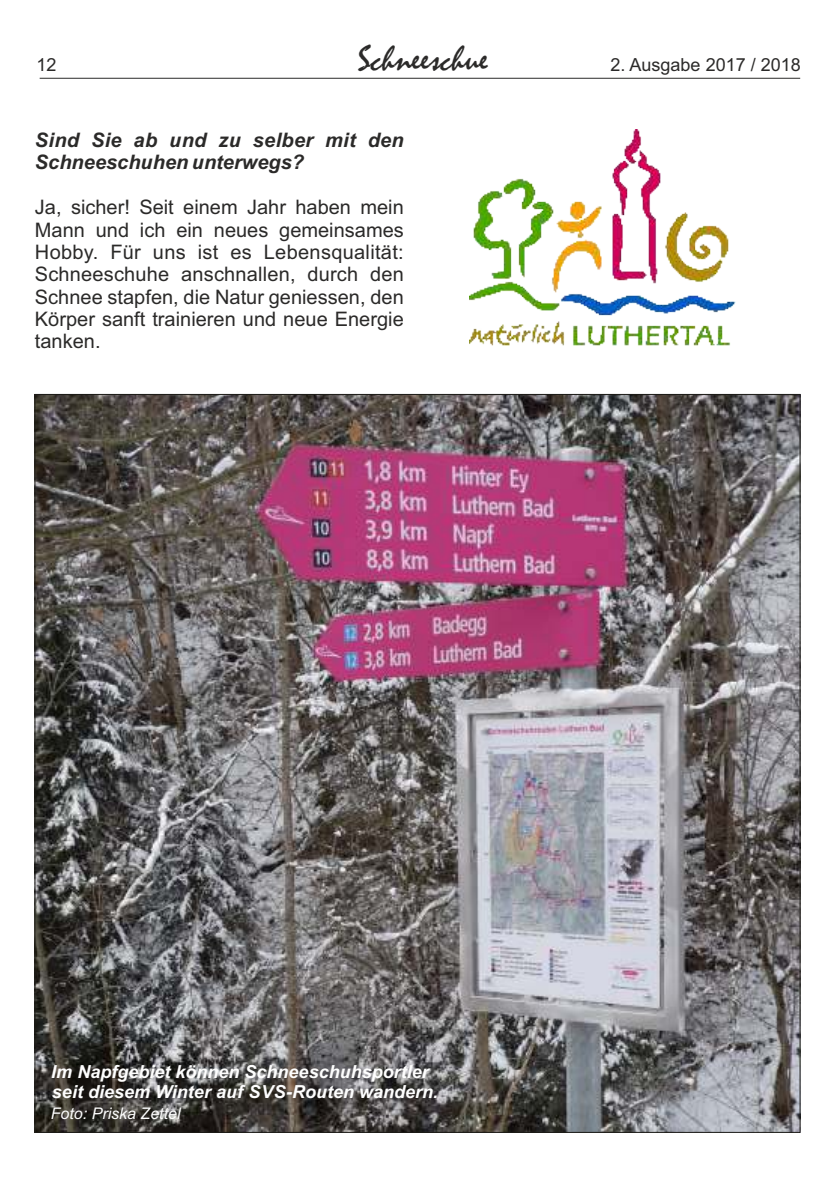
<style>
.page{position:relative;width:840px;height:1191px;background:#fff}
.page>*{position:absolute;margin:0;border:0;box-sizing:border-box;transform-origin:0 0}
.t1{font:36px "Mistral";color:#2b2a29}
.t2{font:20px/22.4px "Arial";color:#2b2a29;text-align:justify}
.t3{font:italic 700 20px/22.4px "Arial";color:#2b2a29}
.t4{font:italic 700 18px/20.2px "Arial";color:#fefefe}
.t5{font:18px "Arial";color:#2b2a29}
.t6{font:italic 16px "Arial";color:#fefefe}
</style>
<div class="page">
<hr style="left:40px;top:78px;width:759px;height:1px;background:#2b2a29">
<img style="left:469px;top:129px;width:266px;height:217px">
<img style="left:37px;top:396px;width:760px;height:734px">
<p class="t5" style="left:36px;top:58px;width:22px">12</p>
<h1 class="t1" style="left:358px;top:47px;width:131px">Schneeschue</h1>
<p class="t3" style="left:35px;top:131px;width:370px">Sind Sie ab und zu selber mit den<br>Schneeschuhen unterwegs?</p>
<p class="t2" style="left:35px;top:198px;width:370px">Ja, sicher! Seit einem Jahr haben mein Mann und ich ein neues gemeinsames Hobby. Für uns ist es Lebensqualität:<br>Schneeschuhe anschnallen, durch den Schnee stapfen, die Natur geniessen, den Körper sanft trainieren und neue Energie tanken.</p>
<p class="t5" style="left:610px;top:58px;width:192px">2. Ausgabe 2017 / 2018</p>
<p class="t4" style="left:51px;top:1063px;width:388px">Im Napfgebiet können Schneeschuhsportler seit diesem Winter auf SVS-Routen wandern.</p>
<p class="t6" style="left:51px;top:1107px;width:131px">Foto: Priska Zettel</p>
</div>
